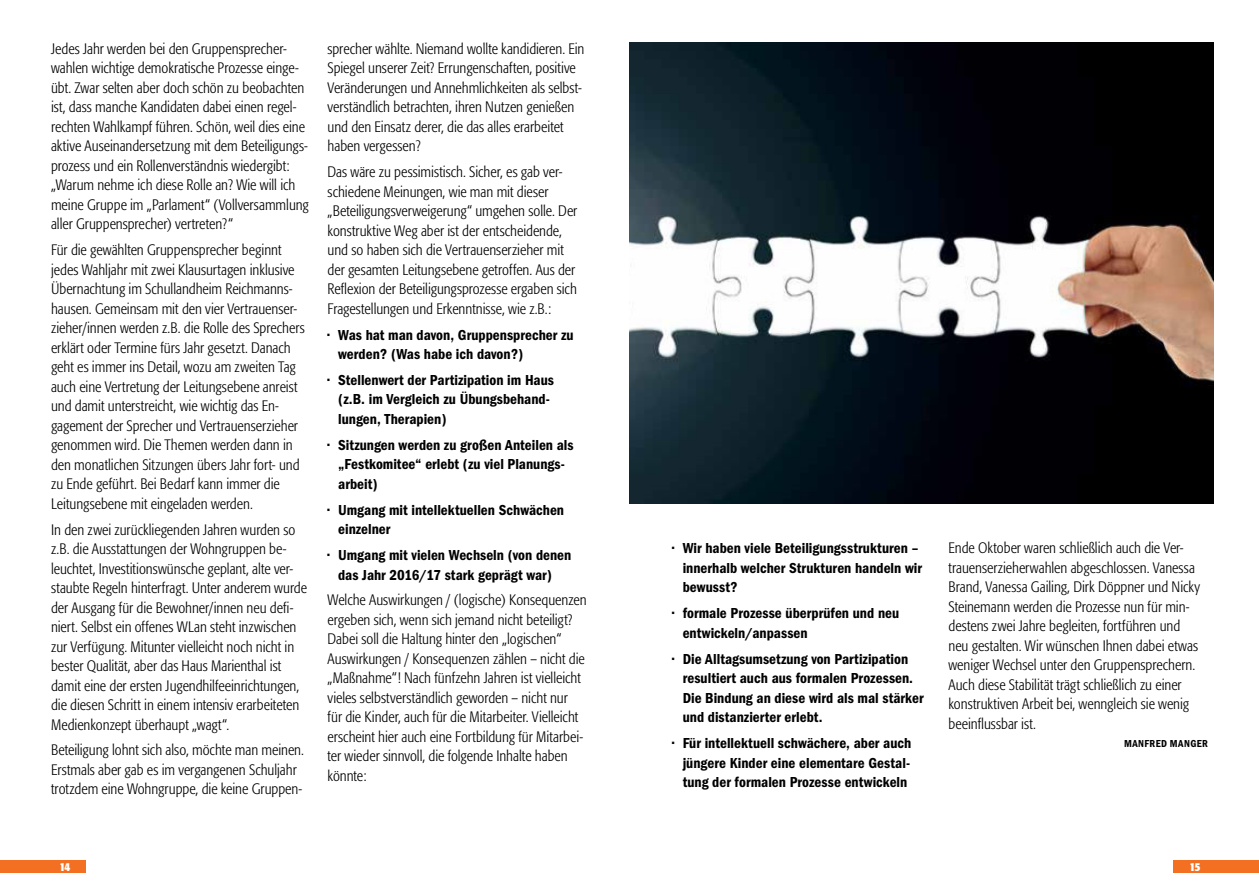
<style>
.page{position:relative;width:1259px;height:893px;background:#fff}
.page>*{position:absolute;margin:0;border:0;box-sizing:border-box;transform-origin:0 0}
.t1{font:300 condensed 15px/19.5px "Formata";color:#000}
.t2{font:600 condensed 15px/19.5px "Franklin Gothic";color:#000}
.t3{font:700 condensed 12px "Formata";color:#fff}
.t4{font:600 condensed 10.5px "Franklin Gothic";letter-spacing:.045em;color:#000}
</style>
<div class="page">
<div style="left:1173px;top:860px;width:86px;height:13px;background:#f36f21"></div>
<div style="left:0;top:860px;width:85px;height:13px;background:#f36f21"></div>
<img style="left:629px;top:43px;width:584px;height:461px">
<p class="t1" style="left:51px;top:39px;width:259px">Jedes Jahr werden bei den Gruppensprecher&shy;wahlen wichtige demokratische Prozesse einge&shy;übt. Zwar selten aber doch schön zu beobachten ist, dass manche Kandidaten dabei einen regel&shy;rechten Wahlkampf führen. Schön, weil dies eine aktive Auseinandersetzung mit dem Beteiligungs&shy;prozess und ein Rollenverständnis wiedergibt: „Warum nehme ich diese Rolle an? Wie will ich meine Gruppe im „Parlament“ (Vollversammlung aller Gruppensprecher) vertreten?“</p>
<p class="t1" style="left:51px;top:241px;width:255px">Für die gewählten Gruppensprecher beginnt jedes Wahljahr mit zwei Klausurtagen inklusive Übernachtung im Schullandheim Reichmanns&shy;hausen. Gemeinsam mit den vier Vertrauenser&shy;zieher/innen werden z.B. die Rolle des Sprechers erklärt oder Termine fürs Jahr gesetzt. Danach geht es immer ins Detail, wozu am zweiten Tag auch eine Vertretung der Leitungsebene anreist und damit unterstreicht, wie wichtig das En&shy;gagement der Sprecher und Vertrauenserzieher genommen wird. Die Themen werden dann in den monatlichen Sitzungen übers Jahr fort- und zu Ende geführt. Bei Bedarf kann immer die Leitungsebene mit eingeladen werden.</p>
<p class="t1" style="left:51px;top:520px;width:257px">In den zwei zurückliegenden Jahren wurden so z.B. die Ausstattungen der Wohngruppen be&shy;leuchtet, Investitionswünsche geplant, alte ver&shy;staubte Regeln hinterfragt. Unter anderem wurde der Ausgang für die Bewohner/innen neu defi&shy;niert. Selbst ein offenes WLan steht inzwischen zur Verfügung. Mitunter vielleicht noch nicht in bester Qualität, aber das Haus Marienthal ist damit eine der ersten Jugendhilfeeinrichtungen, die diesen Schritt in einem intensiv erarbeiteten Medienkonzept überhaupt „wagt“.</p>
<p class="t1" style="left:51px;top:741px;width:254px">Beteiligung lohnt sich also, möchte man meinen.<br>Erstmals aber gab es im vergangenen Schuljahr trotzdem eine Wohngruppe, die keine Gruppen-</p>
<p class="t1" style="left:327px;top:39px;width:258px">sprecher wählte. Niemand wollte kandidieren. Ein Spiegel unserer Zeit? Errungenschaften, positive Veränderungen und Annehmlichkeiten als selbst&shy;verständlich betrachten, ihren Nutzen genießen und den Einsatz derer, die das alles erarbeitet haben vergessen?</p>
<p class="t1" style="left:327px;top:163px;width:251px">Das wäre zu pessimistisch. Sicher, es gab ver&shy;schiedene Meinungen, wie man mit dieser „Beteiligungsverweigerung“ umgehen solle. Der konstruktive Weg aber ist der entscheidende, und so haben sich die Vertrauenserzieher mit der gesamten Leitungsebene getroffen. Aus der Reflexion der Beteiligungsprozesse ergaben sich Fragestellungen und Erkenntnisse, wie z.B.:</p>
<p class="t2" style="left:338px;top:325px;width:237px;text-indent:-11px">•฀ Was hat man davon, Gruppensprecher zu werden? (Was habe ich davon?)</p>
<p class="t2" style="left:338px;top:370px;width:217px;text-indent:-11px">•฀ Stellenwert der Partizipation im Haus (z.B. im Vergleich zu Übungsbehand&shy;lungen, Therapien)</p>
<p class="t2" style="left:338px;top:435px;width:237px;text-indent:-11px">•฀ Sitzungen werden zu großen Anteilen als „Festkomitee“ erlebt (zu viel Planungs&shy;arbeit)</p>
<p class="t2" style="left:338px;top:500px;width:227px;text-indent:-11px">•฀ Umgang mit intellektuellen Schwächen einzelner</p>
<p class="t2" style="left:327px;top:545px;width:245px;text-align:center">•฀ Umgang mit vielen Wechseln (von denen das Jahr 2016/17 stark geprägt war)</p>
<p class="t1" style="left:327px;top:591px;width:261px">Welche Auswirkungen / (logische) Konsequenzen ergeben sich, wenn sich jemand nicht beteiligt?<br>Dabei soll die Haltung hinter den „logischen“ Auswirkungen / Konsequenzen zählen – nicht die „Maßnahme“! Nach fünfzehn Jahren ist vielleicht vieles selbstverständlich geworden – nicht nur<br>für die Kinder, auch für die Mitarbeiter. Vielleicht erscheint hier auch eine Fortbildung für Mitarbei&shy;ter wieder sinnvoll, die folgende Inhalte haben könnte:</p>
<p class="t2" style="left:682px;top:539px;width:241px;text-indent:-11px">•฀ Wir haben viele Beteiligungsstrukturen – innerhalb welcher Strukturen handeln wir bewusst?</p>
<p class="t2" style="left:682px;top:604px;width:218px;text-indent:-11px">•฀ formale Prozesse überprüfen und neu entwickeln/anpassen</p>
<p class="t2" style="left:682px;top:649px;width:242px;text-indent:-11px">•฀ Die Alltagsumsetzung von Partizipation resultiert auch aus formalen Prozessen.<br>Die Bindung an diese wird als mal stärker und distanzierter erlebt.</p>
<p class="t2" style="left:682px;top:733px;width:230px;text-align:justify;text-indent:-11px">•฀ Für intellektuell schwächere, aber auch jüngere Kinder eine elementare Gestal&shy;tung der formalen Prozesse entwickeln</p>
<p class="t1" style="left:948px;top:539px;width:253px">Ende Oktober waren schließlich auch die Ver&shy;trauenserzieherwahlen abgeschlossen. Vanessa Brand, Vanessa Gailing, Dirk Döppner und Nicky Steinemann werden die Prozesse nun für min&shy;destens zwei Jahre begleiten, fortführen und neu gestalten. Wir wünschen Ihnen dabei etwas weniger Wechsel unter den Gruppensprechern.<br>Auch diese Stabilität trägt schließlich zu einer konstruktiven Arbeit bei, wenngleich sie wenig beeinflussbar ist.</p>
<p class="t4" style="left:1124px;top:738px;width:85px">MANFRED MANGER</p>
<p class="t3" style="left:60px;top:861px;width:13px">14</p>
<p class="t3" style="left:1189px;top:861px;width:13px">15</p>
</div>
